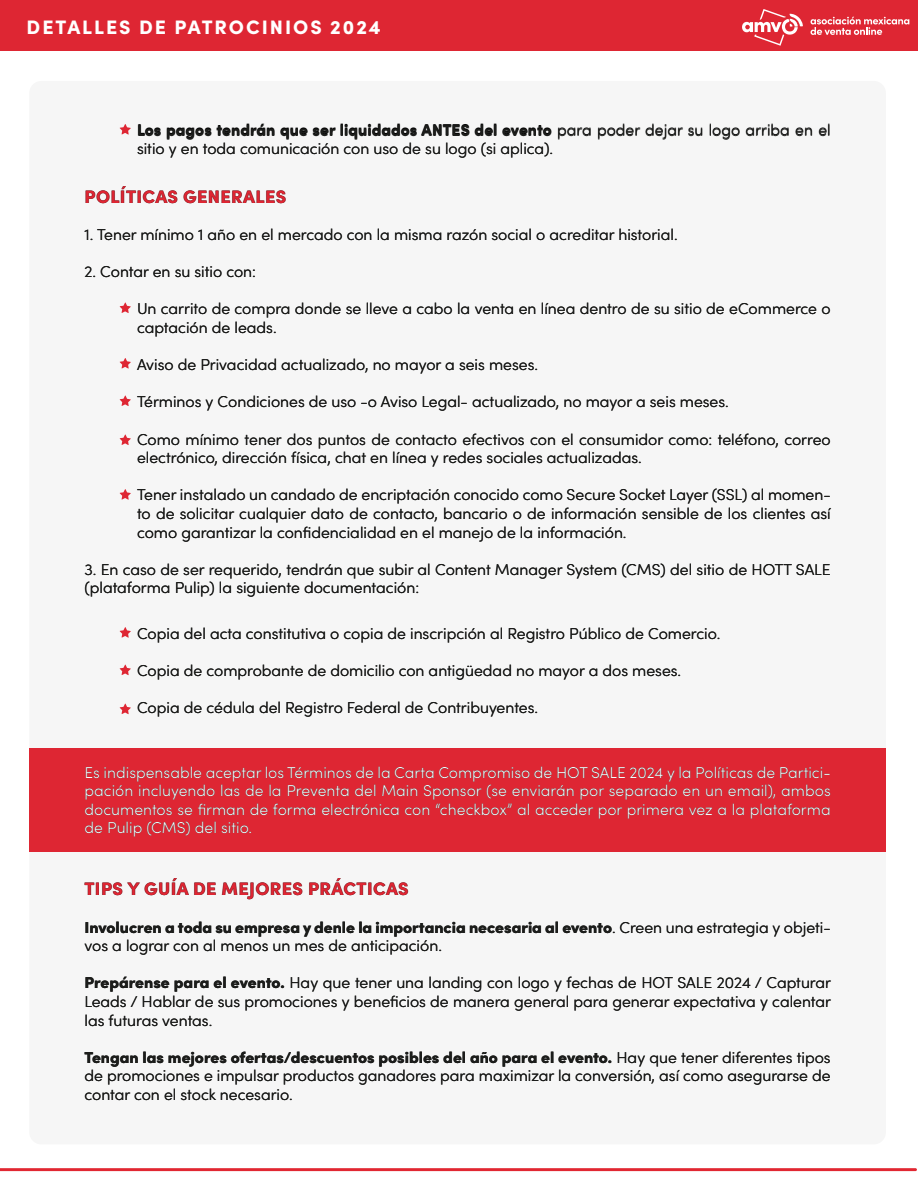
<style>
.page{position:relative;width:918px;height:1188px;background:#fff}
.page>*{position:absolute;margin:0;border:0;box-sizing:border-box;transform-origin:0 0}
.t1{font:900 19.5px "Sofia Pro";letter-spacing:.1em;color:#fff}
.t2{font:900 18px "Sofia Pro";letter-spacing:.02em;color:#de2633}
.t3{font:300 15.75px/18.6px "Sofia Pro";color:#1d1e1c}
.t4{font:300 15.75px/18.6px "Sofia Pro";color:#fff;text-align:justify}
.s1{font-weight:900}
</style>
<div class="page">
<div style="left:29px;top:81px;width:857px;height:1063px;background:#f6f6f6;border-radius:12px"></div>
<div style="left:29px;top:748px;width:857px;height:104px;background:#de2633"></div>
<svg style="left:120px;top:124px;width:11px;height:11px"></svg>
<svg style="left:120px;top:302px;width:11px;height:11px"></svg>
<svg style="left:120px;top:358px;width:11px;height:11px"></svg>
<svg style="left:120px;top:395px;width:11px;height:11px"></svg>
<svg style="left:120px;top:434px;width:11px;height:11px"></svg>
<svg style="left:120px;top:489px;width:11px;height:11px"></svg>
<svg style="left:120px;top:627px;width:11px;height:11px"></svg>
<svg style="left:120px;top:665px;width:11px;height:10px"></svg>
<svg style="left:120px;top:704px;width:11px;height:10px"></svg>
<svg style="left:0;top:1168px;width:917px;height:3px;background:#e2333d"></svg>
<div style="left:0;top:0;width:918px;height:51px;background:#de2633"></div>
<svg style="left:811px;top:17px;width:98px;height:18px"></svg>
<svg style="left:742px;top:9px;width:61px;height:37px"></svg>
<p class="t1" style="left:27px;top:12px;width:356px">DETALLES DE PATROCINIOS 2024</p>
<p class="t3" style="left:137px;top:120px;width:695px"><span class="s1">Los pagos tendrán que ser liquidados ANTES del evento</span> para poder dejar su logo arriba en el sitio y en toda comunicación con uso de su logo (si aplica).</p>
<p class="t2" style="left:85px;top:182px;width:203px">POLÍTICAS GENERALES</p>
<p class="t3" style="left:85px;top:224px;width:595px">1. Tener mínimo 1 año en el mercado con la misma razón social o acreditar historial.</p>
<p class="t3" style="left:85px;top:261px;width:173px">2. Contar en su sitio con:</p>
<p class="t3" style="left:137px;top:299px;width:695px">Un carrito de compra donde se lleve a cabo la venta en línea dentro de su sitio de eCommerce o captación de leads.</p>
<p class="t3" style="left:137px;top:354px;width:403px">Aviso de Privacidad actualizado, no mayor a seis meses.</p>
<p class="t3" style="left:137px;top:392px;width:593px">Términos y Condiciones de uso -o Aviso Legal- actualizado, no mayor a seis meses.</p>
<p class="t3" style="left:137px;top:429px;width:695px">Como mínimo tener dos puntos de contacto efectivos con el consumidor como: teléfono, correo electrónico, dirección física, chat en línea y redes sociales actualizadas.</p>
<p class="t3" style="left:137px;top:485px;width:695px;text-align:justify">Tener instalado un candado de encriptación conocido como Secure Socket Layer (SSL) al momen&shy;to de solicitar cualquier dato de contacto, bancario o de información sensible de los clientes así como garantizar la confidencialidad en el manejo de la información.</p>
<p class="t3" style="left:85px;top:559px;width:748px">3. En caso de ser requerido, tendrán que subir al Content Manager System (CMS) del sitio de HOTT SALE (plataforma Pulip) la siguiente documentación:</p>
<p class="t3" style="left:137px;top:623px;width:585px">Copia del acta constitutiva o copia de inscripción al Registro Público de Comercio.</p>
<p class="t3" style="left:137px;top:660px;width:546px">Copia de comprobante de domicilio con antigüedad no mayor a dos meses.</p>
<p class="t3" style="left:137px;top:698px;width:403px">Copia de cédula del Registro Federal de Contribuyentes.</p>
<p class="t4" style="left:85px;top:762px;width:748px">Es indispensable aceptar los Términos de la Carta Compromiso de HOT SALE 2024 y la Políticas de Partici&shy;pación incluyendo las de la Preventa del Main Sponsor (se enviarán por separado en un email), ambos documentos se firman de forma electrónica con “checkbox” al acceder por primera vez a la plataforma de Pulip (CMS) del sitio.</p>
<p class="t2" style="left:85px;top:875px;width:326px">TIPS Y GUÍA DE MEJORES PRÁCTICAS</p>
<p class="t3" style="left:85px;top:917px;width:748px"><span class="s1">Involucren a toda su empresa y denle la importancia necesaria al evento</span>. Creen una estrategia y objeti&shy;vos a lograr con al menos un mes de anticipación.</p>
<p class="t3" style="left:85px;top:973px;width:748px;text-align:justify"><span class="s1">Prepárense para el evento.</span> Hay que tener una landing con logo y fechas de HOT SALE 2024 / Capturar Leads / Hablar de sus promociones y beneficios de manera general para generar expectativa y calentar las futuras ventas.</p>
<p class="t3" style="left:85px;top:1047px;width:748px;text-align:justify"><span class="s1">Tengan las mejores ofertas/descuentos posibles del año para el evento.</span> Hay que tener diferentes tipos de promociones e impulsar productos ganadores para maximizar la conversión, así como asegurarse de contar con el stock necesario.</p>
</div>
